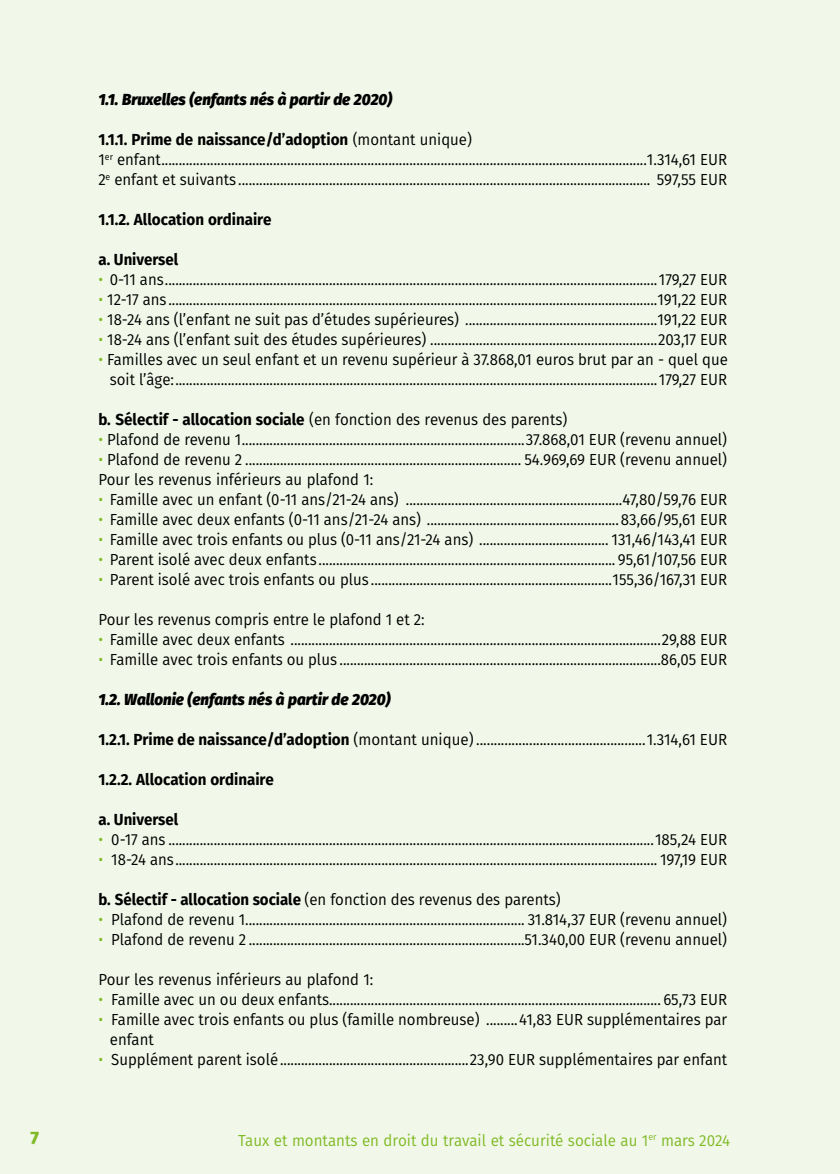
<style>
.page{position:relative;width:840px;height:1174px;background:#fff}
.page>*{position:absolute;margin:0;border:0;box-sizing:border-box;transform-origin:0 0}
.t1{font:800 18px "Fira Sans";color:#80ba27}
.t2{font:16px/20px "Fira Sans";color:#000;scale:.94 1}
.t3{font:16px "Fira Sans";color:#000;scale:.95 1}
.t4{font:italic 800 16px "Fira Sans";color:#000;scale:.95 1}
.t5{font:16px "Fira Sans";color:#80ba27;scale:.95 1}
.t6{font:700 16px "Fira Sans";color:#000;scale:.95 1}
.t7{font:700 16px "Fira Sans";color:#000;scale:.94 1}
.s1{font-weight:700}
.s2{color:#80ba27}
</style>
<div class="page">
<div style="left:0;top:0;width:839px;height:1174px;background:#f2f8e9"></div>
<p class="t1" style="left:30px;top:1122px;width:10px">7</p>
<p class="t4" style="left:98px;top:85px;width:310px">1.1. Bruxelles (enfants nés à partir de 2020)</p>
<p class="t2" style="left:98px;top:129px;width:670px"><span class="s1">1.1.1. Prime de naissance/d’adoption</span> (montant unique)<br>1<sup>er</sup> enfant...........................................................................................................................................1.314,61 EUR<br>2<sup>e</sup> enfant et suivants ...................................................................................................................... 597,55 EUR</p>
<p class="t6" style="left:98px;top:206px;width:183px">1.1.2. Allocation ordinaire</p>
<p class="t7" style="left:98px;top:246px;width:86px">a. Universel</p>
<p class="t2" style="left:98px;top:269px;width:670px"><span class="s2">•</span> 0-11 ans.............................................................................................................................................179,27 EUR</p>
<p class="t2" style="left:98px;top:289px;width:670px"><span class="s2">•</span> 12-17 ans............................................................................................................................................191,22 EUR</p>
<p class="t2" style="left:98px;top:309px;width:670px"><span class="s2">•</span> 18-24 ans (l’enfant ne suit pas d’études supérieures) .......................................................191,22 EUR</p>
<p class="t2" style="left:98px;top:329px;width:670px"><span class="s2">•</span> 18-24 ans (l’enfant suit des études supérieures) .................................................................203,17 EUR</p>
<p class="t2" style="left:98px;top:349px;width:670px;text-align:right"><span class="s2">•</span> Familles avec un seul enfant et un revenu supérieur à 37.868,01 euros brut par an - quel que soit l’âge:..........................................................................................................................................179,27 EUR</p>
<p class="t2" style="left:98px;top:409px;width:500px"><span class="s1">b. Sélectif - allocation sociale</span> (en fonction des revenus des parents)</p>
<p class="t2" style="left:98px;top:429px;width:670px"><span class="s2">•</span> Plafond de revenu 1.................................................................................37.868,01 EUR (revenu annuel)</p>
<p class="t2" style="left:98px;top:449px;width:670px"><span class="s2">•</span> Plafond de revenu 2 ............................................................................... 54.969,69 EUR (revenu annuel)<br>Pour les revenus inférieurs au plafond 1:</p>
<p class="t2" style="left:98px;top:489px;width:670px"><span class="s2">•</span> Famille avec un enfant (0-11 ans/21-24 ans) ..............................................................47,80/59,76 EUR</p>
<p class="t2" style="left:98px;top:509px;width:670px"><span class="s2">•</span> Famille avec deux enfants (0-11 ans/21-24 ans) .......................................................83,66/95,61 EUR</p>
<p class="t2" style="left:98px;top:529px;width:670px"><span class="s2">•</span> Famille avec trois enfants ou plus (0-11 ans/21-24 ans) ..................................... 131,46/143,41 EUR</p>
<p class="t2" style="left:98px;top:549px;width:670px"><span class="s2">•</span> Parent isolé avec deux enfants ..................................................................................... 95,61/107,56 EUR</p>
<p class="t2" style="left:98px;top:569px;width:670px"><span class="s2">•</span> Parent isolé avec trois enfants ou plus .....................................................................155,36/167,31 EUR</p>
<p class="t2" style="left:98px;top:609px;width:348px">Pour les revenus compris entre le plafond 1 et 2:</p>
<p class="t2" style="left:98px;top:629px;width:670px"><span class="s2">•</span> Famille avec deux enfants ..........................................................................................................29,88 EUR</p>
<p class="t2" style="left:98px;top:649px;width:670px"><span class="s2">•</span> Famille avec trois enfants ou plus ............................................................................................86,05 EUR</p>
<p class="t4" style="left:98px;top:685px;width:309px">1.2. Wallonie (enfants nés à partir de 2020)</p>
<p class="t3" style="left:98px;top:728px;width:663px"><span class="s1">1.2.1. Prime de naissance/d’adoption</span> (montant unique) ................................................1.314,61 EUR</p>
<p class="t6" style="left:98px;top:766px;width:186px">1.2.2. Allocation ordinaire</p>
<p class="t7" style="left:98px;top:806px;width:86px">a. Universel</p>
<p class="t2" style="left:98px;top:829px;width:670px"><span class="s2">•</span> 0-17 ans ...........................................................................................................................................185,24 EUR</p>
<p class="t2" style="left:98px;top:849px;width:670px"><span class="s2">•</span> 18-24 ans.......................................................................................................................................... 197,19 EUR</p>
<p class="t2" style="left:98px;top:889px;width:493px"><span class="s1">b. Sélectif - allocation sociale</span> (en fonction des revenus des parents)</p>
<p class="t2" style="left:98px;top:909px;width:670px"><span class="s2">•</span> Plafond de revenu 1................................................................................ 31.814,37 EUR (revenu annuel)</p>
<p class="t2" style="left:98px;top:929px;width:670px"><span class="s2">•</span> Plafond de revenu 2 ...............................................................................51.340,00 EUR (revenu annuel)</p>
<p class="t2" style="left:98px;top:969px;width:294px">Pour les revenus inférieurs au plafond 1:</p>
<p class="t2" style="left:98px;top:989px;width:670px"><span class="s2">•</span> Famille avec un ou deux enfants............................................................................................... 65,73 EUR</p>
<p class="t2" style="left:110px;top:1009px;width:658px;text-indent:-11px"><span class="s2">•</span> Famille avec trois enfants ou plus (famille nombreuse) .........41,83 EUR supplémentaires par enfant</p>
<p class="t2" style="left:98px;top:1049px;width:670px"><span class="s2">•</span> Supplément parent isolé......................................................23,90 EUR supplémentaires par enfant</p>
<p class="t5" style="left:238px;top:1128px;width:519px">Taux et montants en droit du travail et sécurité sociale au 1<sup>er</sup> mars 2024</p>
</div>
